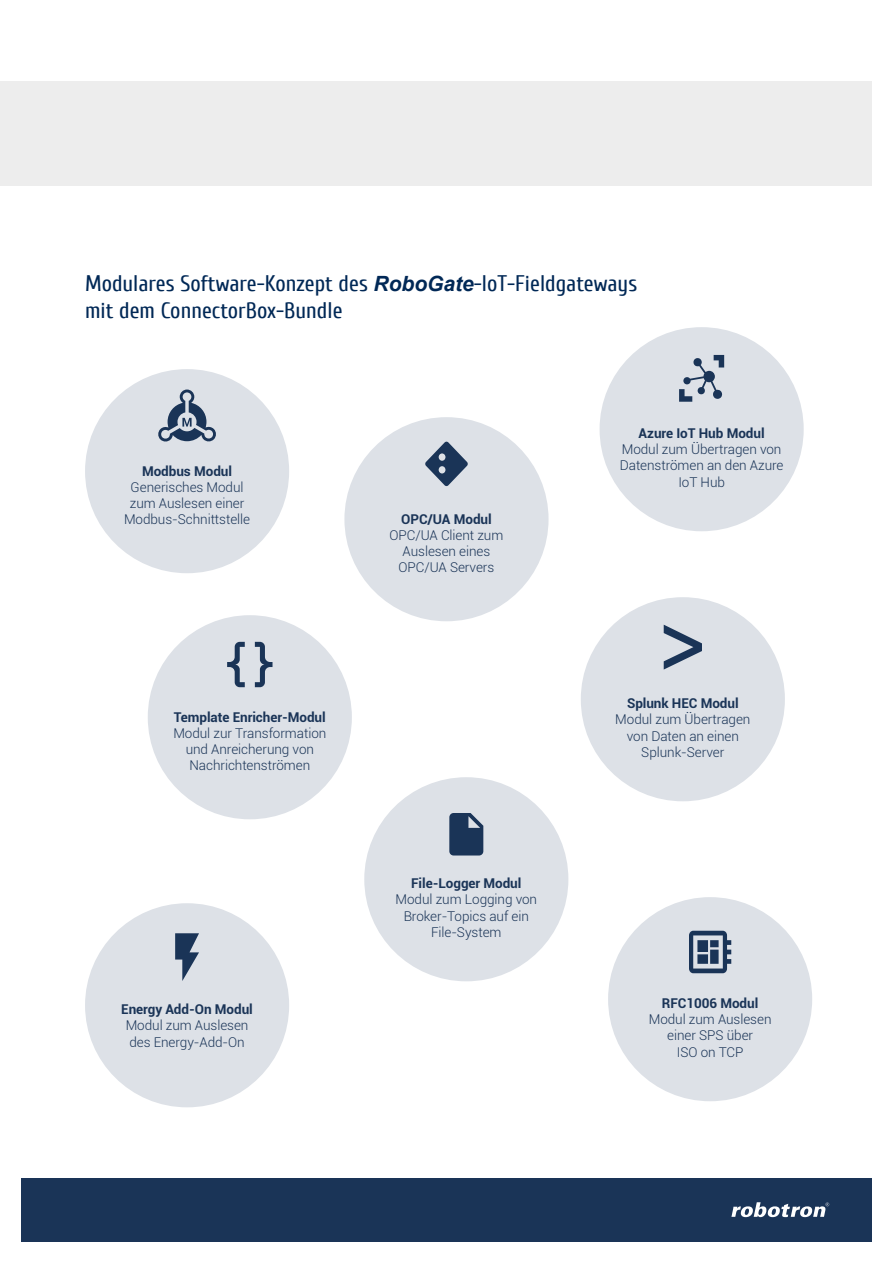
<style>
.page{position:relative;width:893px;height:1263px;background:#fff}
.page>*{position:absolute;margin:0;border:0;box-sizing:border-box;transform-origin:0 0}
.t1{font:22.5px/27px "Cuprum";color:#002856}
.t2{font:300 13.5px/16.2px "Roboto";letter-spacing:-.005em;color:#1a3457;text-align:center}
.t3{font:700 13.5px "Roboto";letter-spacing:-.005em;color:#1a3457}
.s1{font-family:"Arial";font-weight:700;font-style:italic;font-size:21px}
</style>
<div class="page">
<div style="left:21px;top:1178px;width:851px;height:64px;background:#1a3457"></div>
<svg style="left:731px;top:1202px;width:98px;height:15px"></svg>
<div style="left:0;top:82px;width:872px;height:104px;background:#ededed"></div>
<div style="left:600px;top:327px;width:204px;height:204px;background:#dde1e7;border-radius:50%"></div>
<svg style="left:679px;top:355px;width:45px;height:47px"></svg>
<div style="left:85px;top:369px;width:204px;height:204px;background:#dde1e7;border-radius:50%"></div>
<svg style="left:158px;top:389px;width:58px;height:53px"></svg>
<div style="left:608px;top:897px;width:204px;height:204px;background:#dde1e7;border-radius:50%"></div>
<svg style="left:689px;top:931px;width:42px;height:42px"></svg>
<div style="left:344px;top:417px;width:205px;height:204px;background:#dde1e7;border-radius:50%"></div>
<svg style="left:425px;top:442px;width:43px;height:44px"></svg>
<div style="left:85px;top:903px;width:204px;height:204px;background:#dde1e7;border-radius:50%"></div>
<svg style="left:175px;top:933px;width:24px;height:48px"></svg>
<div style="left:581px;top:597px;width:204px;height:204px;background:#dde1e7;border-radius:50%"></div>
<svg style="left:664px;top:625px;width:38px;height:44px"></svg>
<div style="left:364px;top:777px;width:204px;height:204px;background:#dde1e7;border-radius:50%"></div>
<svg style="left:449px;top:813px;width:34px;height:42px"></svg>
<div style="left:148px;top:615px;width:204px;height:204px;background:#dde1e7;border-radius:50%"></div>
<svg style="left:227px;top:642px;width:45px;height:45px"></svg>
<h1 class="t1" style="left:85px;top:270px;width:554px">Modulares Software-Konzept des <span class="s1">RoboGate</span>-IoT-Fieldgateways mit dem ConnectorBox-Bundle</h1>
<p class="t3" style="left:142px;top:461px;width:91px">Modbus Modul</p>
<p class="t2" style="left:124px;top:479px;width:128px">Generisches Modul zum Auslesen einer<br>Modbus-Schnittstelle</p>
<p class="t3" style="left:174px;top:707px;width:153px">Template Enricher-Modul</p>
<p class="t2" style="left:173px;top:725px;width:154px">Modul zur Transformation und Anreicherung von<br>Nachrichtenströmen</p>
<p class="t3" style="left:121px;top:1000px;width:133px">Energy Add-On Modul</p>
<p class="t2" style="left:126px;top:1017px;width:124px;text-align:left">Modul zum Auslesen des Energy-Add-On</p>
<p class="t3" style="left:401px;top:509px;width:92px">OPC/UA Modul</p>
<p class="t2" style="left:390px;top:527px;width:115px">OPC/UA Client zum<br>Auslesen eines<br>OPC/UA Servers</p>
<p class="t3" style="left:411px;top:874px;width:112px">File-Logger Modul</p>
<p class="t2" style="left:396px;top:891px;width:143px">Modul zum Logging von<br>Broker-Topics auf ein<br>File-System</p>
<p class="t3" style="left:639px;top:424px;width:128px">Azure IoT Hub Modul</p>
<p class="t2" style="left:620px;top:441px;width:165px">Modul zum Übertragen von<br>Datenströmen an den Azure<br>IoT Hub</p>
<p class="t3" style="left:627px;top:694px;width:113px">Splunk HEC Modul</p>
<p class="t2" style="left:615px;top:711px;width:137px">Modul zum Übertragen von Daten an einen<br>Splunk-Server</p>
<p class="t3" style="left:662px;top:994px;width:98px">RFC1006 Modul</p>
<p class="t2" style="left:649px;top:1011px;width:124px">Modul zum Auslesen einer SPS über<br>ISO on TCP</p>
</div>
